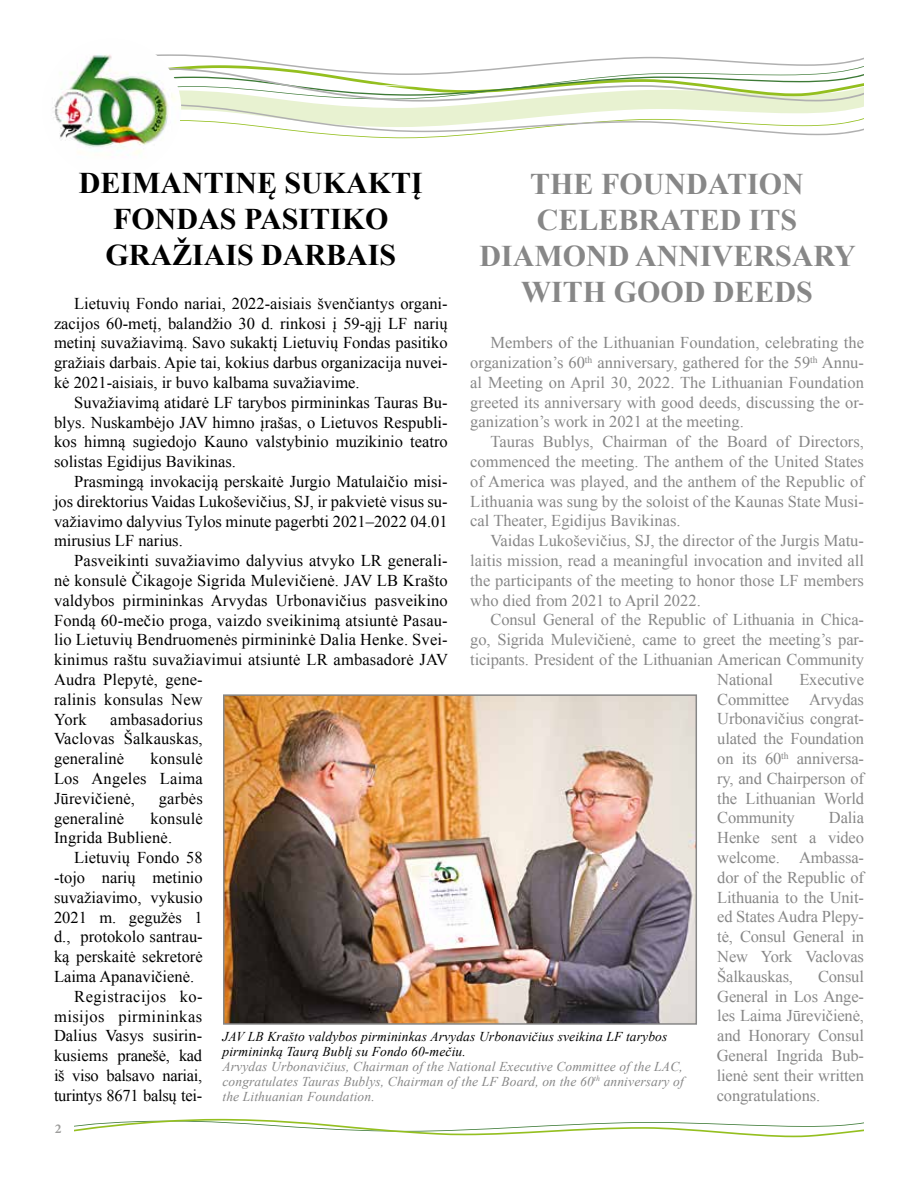
<style>
.page{position:relative;width:918px;height:1188px;background:#fff}
.page>*{position:absolute;margin:0;border:0;box-sizing:border-box;transform-origin:0 0}
.t1{font:700 30px/36px "Times New Roman";color:#878787;text-align:center}
.t2{font:700 30px/36px "Times New Roman";color:#000;text-align:center}
.t3{font:16.5px/19.8px "Times New Roman";letter-spacing:.01em;color:#000;text-align:justify}
.t4{font:16.5px/19.8px "Times New Roman";letter-spacing:-.01em;color:#878787;text-align:justify}
.t5{font:16.5px "Times New Roman";letter-spacing:-.02em;color:#000}
.t6{font:16.5px "Times New Roman";letter-spacing:.03em;color:#000}
.t7{font:italic 13.5px/15px "Times New Roman";letter-spacing:.01em;color:#878787;text-align:justify}
.t8{font:italic 13.5px/15px "Times New Roman";letter-spacing:.01em;color:#000}
.t9{font:700 13.5px "Minion Pro";color:#9d9d9c}
</style>
<div class="page">
<svg style="left:74px;top:1119px;width:790px;height:18px"></svg>
<img style="left:226px;top:697px;width:468px;height:325px">
<div style="left:223px;top:694px;width:474px;height:331px;border:2px solid #878787"></div>
<svg style="left:181px;top:54px;width:683px;height:84px"></svg>
<img style="left:53px;top:54px;width:128px;height:102px">
<h1 class="t2" style="left:79px;top:165px;width:346px">DEIMANTINĘ SUKAKTĮ<br>FONDAS PASITIKO<br>GRAŽIAIS DARBAIS</h1>
<h1 class="t1" style="left:479px;top:165px;width:378px">THE FOUNDATION<br>CELEBRATED ITS<br>DIAMOND ANNIVERSARY<br>WITH GOOD DEEDS</h1>
<p class="t3" style="left:54px;top:293px;width:395px;text-indent:20px">Lietuvių Fondo nariai, 2022-aisiais švenčiantys organi&shy;zacijos 60-metį, balandžio 30 d. rinkosi į 59-ąjį LF narių metinį suvažiavimą. Savo sukaktį Lietuvių Fondas pasitiko gražiais darbais. Apie tai, kokius darbus organizacija nuvei&shy;kė 2021-aisiais, ir buvo kalbama suvažiavime.</p>
<p class="t3" style="left:54px;top:392px;width:395px;text-indent:20px">Suvažiavimą atidarė LF tarybos pirmininkas Tauras Bu&shy;blys. Nuskambėjo JAV himno įrašas, o Lietuvos Respubli&shy;kos himną sugiedojo Kauno valstybinio muzikinio teatro solistas Egidijus Bavikinas.</p>
<p class="t3" style="left:54px;top:471px;width:395px;text-indent:20px">Prasmingą invokaciją perskaitė Jurgio Matulaičio misi&shy;jos direktorius Vaidas Lukoševičius, SJ, ir pakvietė visus su&shy;važiavimo dalyvius Tylos minute pagerbti 2021–2022 04.01 mirusius LF narius.</p>
<p class="t3" style="left:54px;top:550px;width:396px;text-align:left;text-indent:20px">Pasveikinti suvažiavimo dalyvius atvyko LR generali&shy;nė konsulė Čikagoje Sigrida Mulevičienė. JAV LB Krašto valdybos pirmininkas Arvydas Urbonavičius pasveikino Fondą 60-mečio proga, vaizdo sveikinimą atsiuntė Pasau&shy;lio Lietuvių Bendruomenės pirmininkė Dalia Henke. Svei&shy;kinimus raštu suvažiavimui atsiuntė LR ambasadorė JAV Audra Plepytė, gene-<br>ralinis konsulas New<br>York</p>
<p class="t4" style="left:470px;top:333px;width:395px;text-indent:20px">Members of the Lithuanian Foundation, celebrating the organization’s 60<sup>th</sup> anniversary, gathered for the 59<sup>th</sup> Annu&shy;al Meeting on April 30, 2022. The Lithuanian Foundation greeted its anniversary with good deeds, discussing the or&shy;ganization’s work in 2021 at the meeting.</p>
<p class="t4" style="left:470px;top:432px;width:395px;text-indent:20px">Tauras Bublys, Chairman of the Board of Directors, commenced the meeting. The anthem of the United States of America was played, and the anthem of the Republic of Lithuania was sung by the soloist of the Kaunas State Musi&shy;cal Theater, Egidijus Bavikinas.</p>
<p class="t4" style="left:470px;top:531px;width:395px;text-indent:20px">Vaidas Lukoševičius, SJ, the director of the Jurgis Matu&shy;laitis mission, read a meaningful invocation and invited all the participants of the meeting to honor those LF members who died from 2021 to April 2022.</p>
<p class="t4" style="left:491px;top:610px;width:375px">Consul General of the Republic of Lithuania in Chica-</p>
<p class="t4" style="left:470px;top:630px;width:395px">go, Sigrida Mulevičienė, came to greet the meeting’s par-</p>
<p class="t4" style="left:470px;top:649px;width:395px">ticipants. President of the Lithuanian American Community</p>
<p class="t4" style="left:717px;top:669px;width:57px">National</p>
<p class="t4" style="left:717px;top:669px;width:148px;text-indent:82px">Executive Committee Arvydas Urbonavičius congrat&shy;ulated the Foundation on its 60<sup>th</sup> anniversa&shy;ry, and Chairperson of the Lithuanian World Community</p>
<p class="t3" style="left:54px;top:709px;width:150px;text-indent:56px">ambasadorius Vaclovas Šalkauskas, generalinė</p>
<p class="t3" style="left:54px;top:748px;width:150px;text-indent:96px">konsulė Los Angeles Laima Jūrevičienė,</p>
<p class="t3" style="left:159px;top:788px;width:45px">garbės</p>
<p class="t3" style="left:54px;top:808px;width:150px;text-indent:96px">konsulė<br>Ingrida Bublienė.</p>
<p class="t3" style="left:74px;top:847px;width:130px">Lietuvių Fondo 58</p>
<p class="t3" style="left:54px;top:867px;width:150px">-tojo narių metinio</p>
<p class="t3" style="left:54px;top:887px;width:150px">suvažiavimo, vykusio</p>
<p class="t3" style="left:54px;top:907px;width:150px">2021 m. gegužės 1</p>
<p class="t3" style="left:54px;top:927px;width:150px">d., protokolo santrau-</p>
<p class="t3" style="left:54px;top:946px;width:150px">ką perskaitė sekretorė</p>
<p class="t3" style="left:54px;top:966px;width:142px">Laima Apanavičienė.</p>
<p class="t6" style="left:74px;top:985px;width:130px">Registracijos ko-</p>
<p class="t6" style="left:54px;top:1005px;width:150px">misijos pirmininkas</p>
<p class="t3" style="left:54px;top:1026px;width:150px">Dalius Vasys susirin-</p>
<p class="t5" style="left:54px;top:1044px;width:150px">kusiems pranešė, kad</p>
<p class="t5" style="left:54px;top:1064px;width:150px">iš viso balsavo nariai,</p>
<p class="t5" style="left:54px;top:1084px;width:150px">turintys 8671 balsų tei-</p>
<p class="t3" style="left:54px;top:808px;width:72px">generalinė</p>
<p class="t4" style="left:717px;top:808px;width:148px;text-indent:112px">Dalia Henke sent a video welcome. Ambassa&shy;dor of the Republic of Lithuania to the Unit&shy;ed States Audra Plepy&shy;tė, Consul General in New York Vaclovas Šalkauskas,</p>
<p class="t4" style="left:717px;top:966px;width:149px;text-indent:101px">Consul General in Los Ange&shy;les Laima Jūrevičienė, and Honorary Consul General Ingrida Bub&shy;lienė sent their written congratulations.</p>
<p class="t8" style="left:222px;top:1029px;width:446px">JAV LB Krašto valdybos pirmininkas Arvydas Urbonavičius sveikina LF tarybos pirmininką Taurą Bublį su Fondo 60-mečiu.</p>
<p class="t7" style="left:222px;top:1059px;width:463px">Arvydas Urbonavičius, Chairman of the National Executive Committee of the LAC, congratulates Tauras Bublys, Chairman of the LF Board, on the 60<sup>th</sup> anniversary of the Lithuanian Foundation.</p>
<p class="t9" style="left:55px;top:1121px;width:8px">2</p>
</div>
